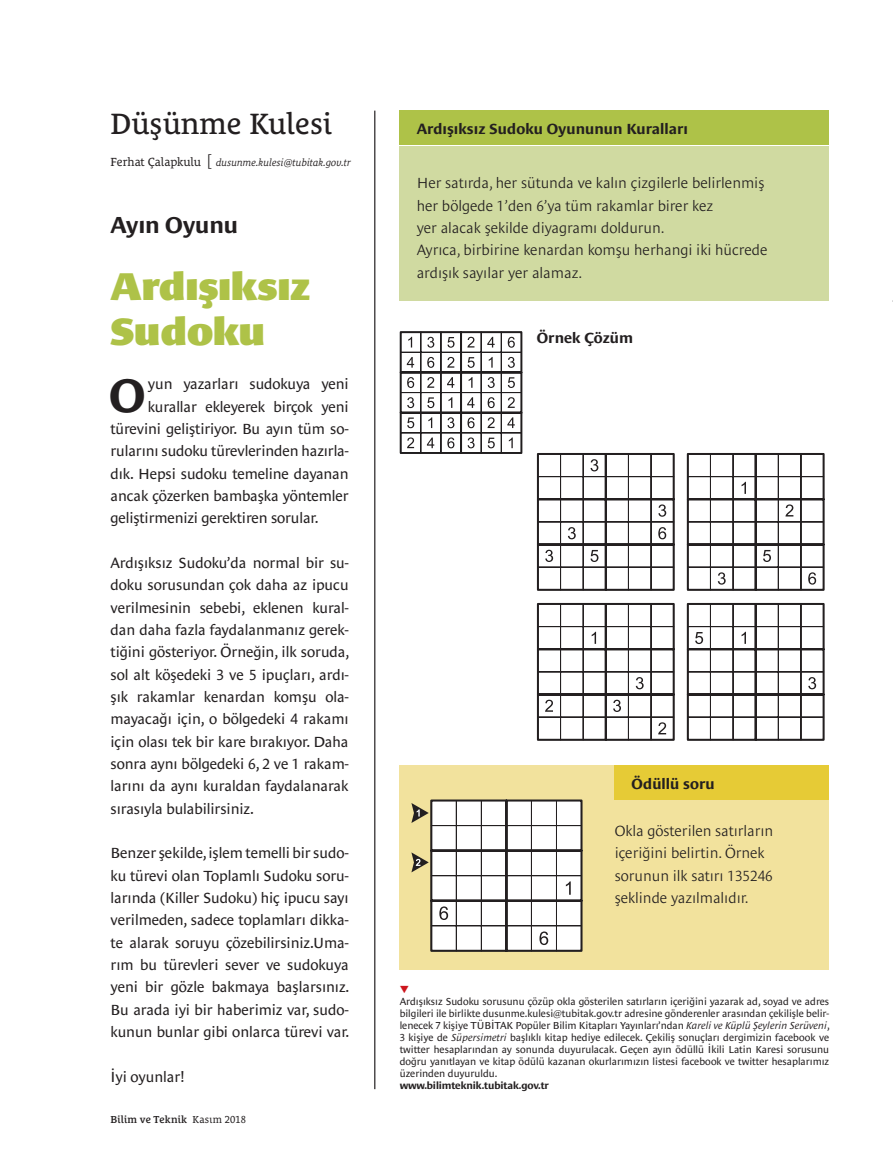
<style>
.page{position:relative;width:893px;height:1170px;background:#fff}
.page>*{position:absolute;margin:0;border:0;box-sizing:border-box;transform-origin:0 0}
.t1{font:700 47.85px "Le Monde Sans Pro";color:#231f20}
.t2{font:900 39px/44.7px "Le Monde Sans Pro";letter-spacing:-.01em;color:#aec248}
.t3{font:30px "Le Monde Courrier Pro";color:#231f20}
.t4{font:700 23.25px "Le Monde Sans Pro";letter-spacing:-.01em;color:#231f20}
.t5{font:15px/22.4px "Le Monde Sans Pro";letter-spacing:-.01em;color:#231f20;text-align:justify}
.t6{font:300 15px/22.4px "Le Monde Sans Pro";letter-spacing:-.005em;color:#231f20}
.t7{font:700 15px "Le Monde Sans Pro";color:#231f20}
.t8{font:10.35px/12px "Le Monde Sans Pro";letter-spacing:-.005em;color:#231f20;text-align:justify}
.t9{font:italic 10.35px "Le Monde Courrier Pro";color:#231f20}
.t10{font:700 10.35px "Le Monde Sans Pro";letter-spacing:-.01em;color:#231f20}
.t11{font:600 10.35px "Le Monde Courrier Pro";letter-spacing:.01em;color:#231f20}
.s1{font-style:normal;font-size:12px}
.s2{font-family:"Le Monde Sans Pro";font-weight:300;font-style:normal;font-size:16.2px}
.s3{font-weight:400}
.s4{font-style:italic}
</style>
<div class="page">
<div style="left:400px;top:765px;width:429px;height:204px;background:#f2e29d"></div>
<div style="left:614px;top:765px;width:215px;height:34px;background:#e6cb36"></div>
<div style="left:400px;top:146px;width:429px;height:154px;background:#d0daa1"></div>
<hr style="left:892px;top:765px;width:1px;height:404px;background:#e5eae8">
<div style="left:400px;top:111px;width:429px;height:34px;background:#aec248"></div>
<hr style="left:374px;top:111px;width:1px;height:978px;background:#231f20">
<svg style="left:399px;top:331px;width:124px;height:123px"></svg>
<svg style="left:536px;top:453px;width:139px;height:138px"></svg>
<svg style="left:686px;top:453px;width:139px;height:138px"></svg>
<svg style="left:536px;top:602px;width:139px;height:139px"></svg>
<svg style="left:686px;top:602px;width:139px;height:139px"></svg>
<svg style="left:411px;top:799px;width:172px;height:153px;background:#dad8d0"></svg>
<h3 class="t3" style="left:111px;top:100px;width:223px">Düşünme Kulesi</h3>
<p class="t9" style="left:111px;top:154px;width:242px"><span class="s1">Ferhat Çalapkulu</span> <span class="s2">[</span> dusunme.kulesi@tubitak.gov.tr</p>
<h3 class="t4" style="left:111px;top:207px;width:129px">Ayın Oyunu</h3>
<h2 class="t2" style="left:111px;top:261px;width:201px">Ardışıksız<br>Sudoku</h2>
<h1 class="t1" style="left:109px;top:358px;width:38px">O</h1>
<p class="t5" style="left:148px;top:371px;width:202px">yun yazarları sudokuya yeni</p>
<p class="t5" style="left:148px;top:393px;width:202px">kurallar ekleyerek birçok yeni</p>
<p class="t5" style="left:111px;top:416px;width:240px">türevini geliştiriyor. Bu ayın tüm so-</p>
<p class="t5" style="left:111px;top:438px;width:240px">rularını sudoku türevlerinden hazırla-</p>
<p class="t5" style="left:111px;top:460px;width:240px">dık. Hepsi sudoku temeline dayanan</p>
<p class="t5" style="left:111px;top:483px;width:240px">ancak çözerken bambaşka yöntemler</p>
<p class="t5" style="left:111px;top:505px;width:210px">geliştirmenizi gerektiren sorular.</p>
<p class="t5" style="left:111px;top:550px;width:240px">Ardışıksız Sudoku’da normal bir su&shy;doku sorusundan çok daha az ipucu verilmesinin sebebi, eklenen kural&shy;dan daha fazla faydalanmanız gerek&shy;tiğini gösteriyor. Örneğin, ilk soruda, sol alt köşedeki 3 ve 5 ipuçları, ardı&shy;şık rakamlar kenardan komşu ola&shy;mayacağı için, o bölgedeki 4 rakamı için olası tek bir kare bırakıyor. Daha sonra aynı bölgedeki 6, 2 ve 1 rakam&shy;larını da aynı kuraldan faydalanarak sırasıyla bulabilirsiniz.</p>
<p class="t5" style="left:111px;top:840px;width:240px">Benzer şekilde, işlem temelli bir sudo&shy;ku türevi olan Toplamlı Sudoku soru&shy;larında (Killer Sudoku) hiç ipucu sayı verilmeden, sadece toplamları dikka&shy;te alarak soruyu çözebilirsiniz.Uma&shy;rım bu türevleri sever ve sudokuya yeni bir gözle bakmaya başlarsınız.<br>Bu arada iyi bir haberimiz var, sudo&shy;kunun bunlar gibi onlarca türevi var.</p>
<p class="t5" style="left:111px;top:1063px;width:76px">İyi oyunlar!</p>
<p class="t11" style="left:111px;top:1110px;width:137px">Bilim ve Teknik <span class="s3">Kasım 2018</span></p>
<p class="t7" style="left:417px;top:117px;width:273px">Ardışıksız Sudoku Oyununun Kuralları</p>
<p class="t6" style="left:417px;top:170px;width:352px">Her satırda, her sütunda ve kalın çizgilerle belirlenmiş her bölgede 1’den 6’ya tüm rakamlar birer kez<br>yer alacak şekilde diyagramı doldurun.<br>Ayrıca, birbirine kenardan komşu herhangi iki hücrede ardışık sayılar yer alamaz.</p>
<p class="t7" style="left:537px;top:326px;width:98px">Örnek Çözüm</p>
<p class="t7" style="left:631px;top:772px;width:85px">Ödüllü soru</p>
<p class="t6" style="left:615px;top:817px;width:160px">Okla gösterilen satırların içeriğini belirtin. Örnek sorunun ilk satırı 135246 şeklinde yazılmalıdır.</p>
<p class="t8" style="left:400px;top:994px;width:431px">Ardışıksız Sudoku sorusunu çözüp okla gösterilen satırların içeriğini yazarak ad, soyad ve adres bilgileri ile birlikte dusunme.kulesi@tubitak.gov.tr adresine gönderenler arasından çekilişle belir&shy;lenecek 7 kişiye TÜBİTAK Popüler Bilim Kitapları Yayınları’ndan <span class="s4">Kareli ve Küplü Şeylerin Serüveni</span>, 3 kişiye de <span class="s4">Süpersimetri</span> başlıklı kitap hediye edilecek. Çekiliş sonuçları dergimizin facebook ve twitter hesaplarından ay sonunda duyurulacak. Geçen ayın ödüllü İkili Latin Karesi sorusunu doğru yanıtlayan ve kitap ödülü kazanan okurlarımızın listesi facebook ve twitter hesaplarımız üzerinden duyuruldu.</p>
<p class="t10" style="left:400px;top:1077px;width:151px">www.bilimteknik.tubitak.gov.tr</p>
</div>
